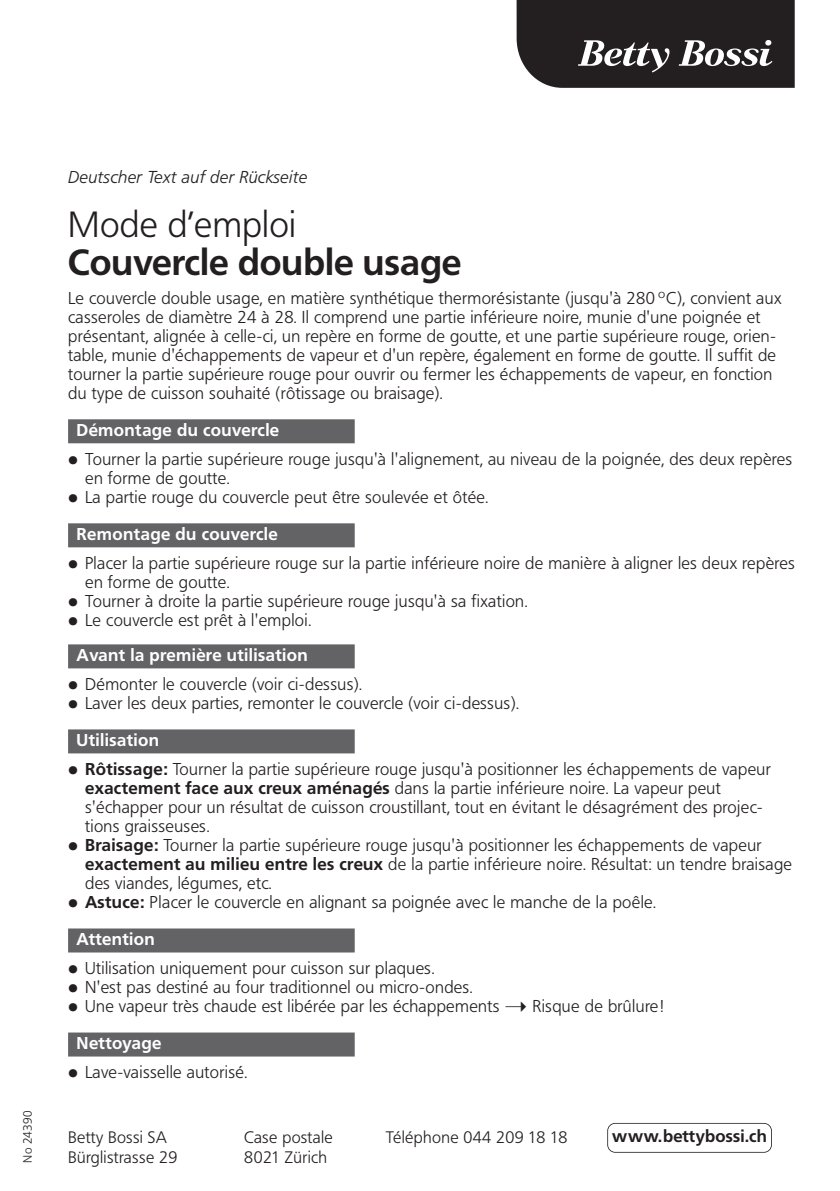
<style>
.page{position:relative;width:840px;height:1191px;background:#fff}
.page>*{position:absolute;margin:0;border:0;box-sizing:border-box;transform-origin:0 0}
.t1{font:36px "Frutiger BB Bold";color:#231f20}
.t2{font:36px "Frutiger BB Light";letter-spacing:.01em;color:#231f20}
.t3{font:17px/19px "Frutiger BB Light";letter-spacing:.02em;color:#231f20}
.t4{font:17px "Frutiger BB Bold";letter-spacing:.02em;color:#fff}
.t5{font:italic 17px "Frutiger BB Light";letter-spacing:.02em;color:#231f20}
.t6{font:16.8px "Frutiger BB Bold";letter-spacing:.01em;color:#231f20}
.t7{font:16.4px "Frutiger BB Light";letter-spacing:.02em;color:#231f20}
.t8{font:12px "Frutiger BB Light";letter-spacing:.02em;color:#231f20}
.s1{font-size:14px}
.s2{font-family:"Frutiger BB Bold"}
</style>
<div class="page">
<div style="left:68px;top:419px;width:286px;height:24px;background:#636366"></div>
<div style="left:68px;top:523px;width:286px;height:24px;background:#636366"></div>
<div style="left:68px;top:644px;width:286px;height:24px;background:#636366"></div>
<div style="left:68px;top:729px;width:286px;height:24px;background:#636366"></div>
<div style="left:68px;top:928px;width:286px;height:24px;background:#636366"></div>
<div style="left:68px;top:1032px;width:286px;height:24px;background:#636366"></div>
<div style="left:607px;top:1123px;width:164px;height:29px;border:2px solid #231f20;border-radius:8px"></div>
<svg style="left:516px;top:0;width:278px;height:88px;background:#393536"></svg>
<p class="t8" style="left:21px;top:1162px;width:53px;rotate:-90deg">No 24390</p>
<p class="t5" style="left:68px;top:168px;width:240px">Deutscher Text auf der Rückseite</p>
<h1 class="t2" style="left:68px;top:205px;width:229px">Mode d’emploi</h1>
<h1 class="t1" style="left:68px;top:243px;width:394px">Couvercle double usage</h1>
<p class="t3" style="left:68px;top:289px;width:714px">Le couvercle double usage, en matière synthétique thermorésistante (jusqu'à 280 <sup>o</sup>C), convient aux casseroles de diamètre 24 à 28. Il comprend une partie inférieure noire, munie d'une poignée et présentant, alignée à celle-ci, un repère en forme de goutte, et une partie supérieure rouge, orien&shy;table, munie d'échappements de vapeur et d'un repère, également en forme de goutte. Il suffit de tourner la partie supérieure rouge pour ouvrir ou fermer les échappements de vapeur, en fonction du type de cuisson souhaité (rôtissage ou braisage).</p>
<p class="t4" style="left:77px;top:421px;width:204px">Démontage du couvercle</p>
<p class="t3" style="left:68px;top:450px;width:725px"><span class="s1">‹</span> Tourner la partie supérieure rouge jusqu'à l'alignement, au niveau de la poignée, des deux repères</p>
<p class="t3" style="left:85px;top:469px;width:146px">en forme de goutte.</p>
<p class="t3" style="left:68px;top:488px;width:421px"><span class="s1">‹</span> La partie rouge du couvercle peut être soulevée et ôtée.</p>
<p class="t4" style="left:77px;top:525px;width:202px">Remontage du couvercle</p>
<p class="t3" style="left:68px;top:554px;width:727px"><span class="s1">‹</span> Placer la partie supérieure rouge sur la partie inférieure noire de manière à aligner les deux repères</p>
<p class="t3" style="left:85px;top:573px;width:146px">en forme de goutte.</p>
<p class="t3" style="left:68px;top:592px;width:461px"><span class="s1">‹</span> Tourner à droite la partie supérieure rouge jusqu'à sa fixation.</p>
<p class="t3" style="left:68px;top:611px;width:244px"><span class="s1">‹</span> Le couvercle est prêt à l'emploi.</p>
<p class="t4" style="left:77px;top:646px;width:233px">Avant la première utilisation</p>
<p class="t3" style="left:68px;top:675px;width:452px"><span class="s1">‹</span> Démonter le couvercle (voir ci-dessus).<br><span class="s1">‹</span> Laver les deux parties, remonter le couvercle (voir ci-dessus).</p>
<p class="t4" style="left:77px;top:731px;width:84px">Utilisation</p>
<p class="t3" style="left:68px;top:760px;width:703px"><span class="s1">‹</span> <span class="s2">Rôtissage:</span> Tourner la partie supérieure rouge jusqu'à positionner les échappements de vapeur</p>
<p class="t3" style="left:85px;top:779px;width:636px"><span class="s2">exactement face aux creux aménagés</span> dans la partie inférieure noire. La vapeur peut</p>
<p class="t3" style="left:85px;top:798px;width:678px">s'échapper pour un résultat de cuisson croustillant, tout en évitant le désagrément des projec-</p>
<p class="t3" style="left:85px;top:817px;width:126px">tions graisseuses.</p>
<p class="t3" style="left:68px;top:836px;width:694px"><span class="s1">‹</span> <span class="s2">Braisage:</span> Tourner la partie supérieure rouge jusqu'à positionner les échappements de vapeur</p>
<p class="t3" style="left:85px;top:855px;width:708px"><span class="s2">exactement au milieu entre les creux</span> de la partie inférieure noire. Résultat: un tendre braisage</p>
<p class="t3" style="left:85px;top:874px;width:188px">des viandes, légumes, etc.</p>
<p class="t3" style="left:68px;top:893px;width:589px"><span class="s1">‹</span> <span class="s2">Astuce:</span> Placer le couvercle en alignant sa poignée avec le manche de la poêle.</p>
<p class="t4" style="left:77px;top:930px;width:80px">Attention</p>
<p class="t3" style="left:68px;top:959px;width:596px"><span class="s1">‹</span> Utilisation uniquement pour cuisson sur plaques.<br><span class="s1">‹</span> N'est pas destiné au four traditionnel ou micro-ondes.<br><span class="s1">‹</span> Une vapeur très chaude est libérée par les échappements ➝ Risque de brûlure!</p>
<p class="t4" style="left:77px;top:1034px;width:86px">Nettoyage</p>
<p class="t3" style="left:68px;top:1063px;width:180px"><span class="s1">‹</span> Lave-vaisselle autorisé.</p>
<p class="t7" style="left:68px;top:1128px;width:100px">Betty Bossi SA</p>
<p class="t7" style="left:244px;top:1128px;width:90px">Case postale</p>
<p class="t7" style="left:386px;top:1128px;width:183px">Téléphone 044 209 18 18</p>
<p class="t7" style="left:68px;top:1148px;width:111px">Bürglistrasse 29</p>
<p class="t7" style="left:244px;top:1148px;width:84px">8021 Zürich</p>
<p class="t6" style="left:612px;top:1127px;width:156px">www.bettybossi.ch</p>
</div>
